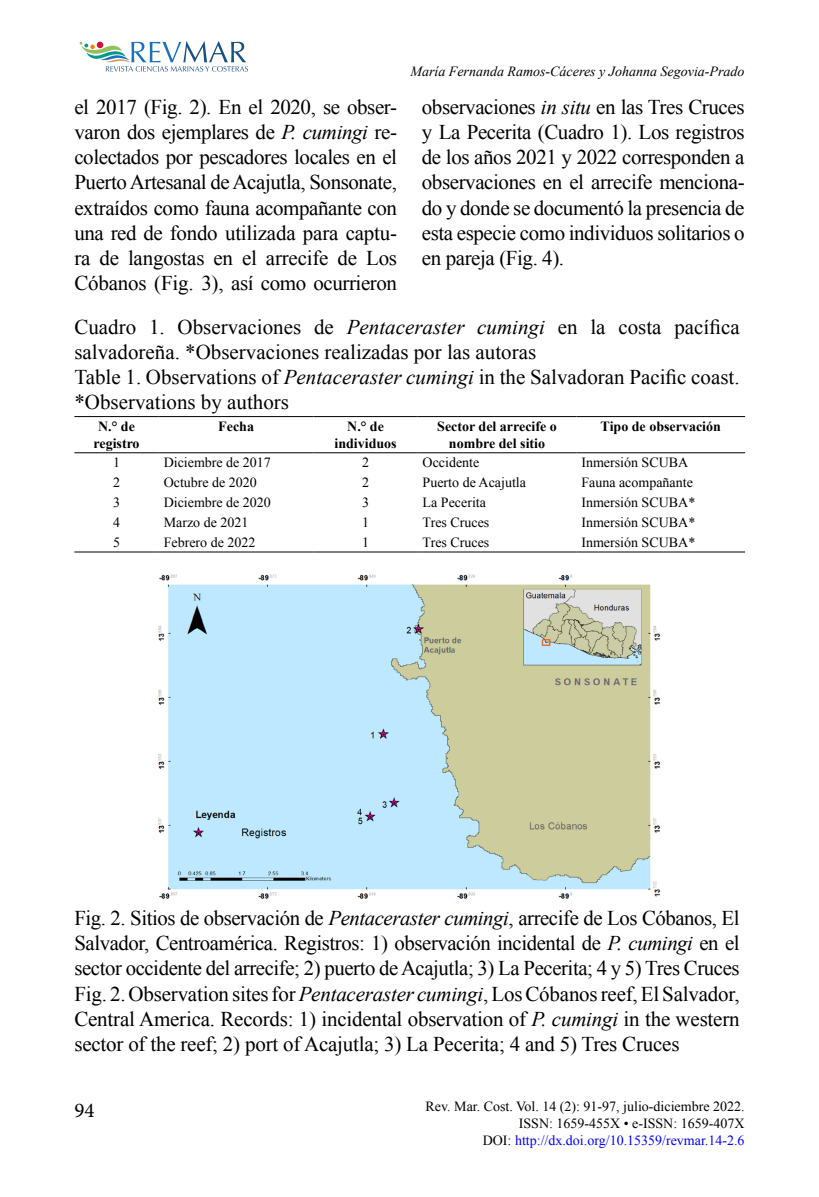
<style>
.page{position:relative;width:819px;height:1197px;background:#fff}
.page>*{position:absolute;margin:0;border:0;box-sizing:border-box;transform-origin:0 0}
.t1{font:21px/25.2px "Times New Roman";color:#000;text-align:justify}
.t2{font:21px "Minion Pro";color:#000}
.t3{font:14px/16.8px "Times New Roman";color:#000;text-align:right}
.t4{font:700 14px/16.8px "Times New Roman";color:#000;text-align:center}
.t5{font:italic 14px "Times New Roman";color:#000}
.s1{font-style:italic}
.s2{color:#00f}
</style>
<div class="page">
<svg style="left:80px;top:41px;width:168px;height:31px"></svg>
<hr style="left:74px;top:416px;width:85px;height:1px;background:#000">
<hr style="left:159px;top:416px;width:155px;height:1px;background:#000">
<hr style="left:314px;top:416px;width:104px;height:1px;background:#000">
<hr style="left:418px;top:416px;width:158px;height:1px;background:#000">
<hr style="left:576px;top:416px;width:169px;height:1px;background:#000">
<hr style="left:74px;top:452px;width:85px;height:1px;background:#000">
<hr style="left:159px;top:452px;width:155px;height:1px;background:#000">
<hr style="left:314px;top:452px;width:104px;height:1px;background:#000">
<hr style="left:418px;top:452px;width:158px;height:1px;background:#000">
<hr style="left:576px;top:452px;width:169px;height:1px;background:#000">
<hr style="left:74px;top:552px;width:85px;height:1px;background:#000">
<hr style="left:159px;top:552px;width:155px;height:1px;background:#000">
<hr style="left:314px;top:552px;width:104px;height:1px;background:#000">
<hr style="left:418px;top:552px;width:158px;height:1px;background:#000">
<hr style="left:576px;top:552px;width:169px;height:1px;background:#000">
<img style="left:159px;top:575px;width:501px;height:324px">
<p class="t5" style="left:410px;top:62px;width:336px">María Fernanda Ramos-Cáceres y Johanna Segovia-Prado</p>
<p class="t1" style="left:74px;top:94px;width:324px">el 2017 (Fig. 2). En el 2020, se obser&shy;varon dos ejemplares de <span class="s1">P. cumingi</span> re&shy;colectados por pescadores locales en el Puerto Artesanal de Acajutla, Sonsonate, extraídos como fauna acompañante con una red de fondo utilizada para captu&shy;ra de langostas en el arrecife de Los Cóbanos (Fig. 3), así como ocurrieron</p>
<p class="t1" style="left:422px;top:94px;width:324px">observaciones <span class="s1">in situ</span> en las Tres Cruces y La Pecerita (Cuadro 1). Los registros de los años 2021 y 2022 corresponden a observaciones en el arrecife menciona&shy;do y donde se documentó la presencia de esta especie como individuos solitarios o en pareja (Fig. 4).</p>
<p class="t1" style="left:74px;top:314px;width:667px;text-align:left">Cuadro 1. Observaciones de <span class="s1">Pentaceraster cumingi</span> en la costa pacífica salvadoreña. *Observaciones realizadas por las autoras<br>Table 1. Observations of <span class="s1">Pentaceraster cumingi</span> in the Salvadoran Pacific coast. *Observations by authors</p>
<p class="t4" style="left:94px;top:418px;width:48px">N.° de registro</p>
<p class="t4" style="left:218px;top:418px;width:37px">Fecha</p>
<p class="t4" style="left:334px;top:418px;width:64px">N.° de individuos</p>
<p class="t4" style="left:437px;top:418px;width:121px">Sector del arrecife o nombre del sitio</p>
<p class="t4" style="left:601px;top:418px;width:122px">Tipo de observación</p>
<p class="t3" style="left:113px;top:454px;width:8px">1</p>
<p class="t3" style="left:164px;top:454px;width:109px">Diciembre de 2017</p>
<p class="t3" style="left:362px;top:454px;width:8px">2</p>
<p class="t3" style="left:423px;top:454px;width:58px">Occidente</p>
<p class="t3" style="left:581px;top:454px;width:108px">Inmersión SCUBA</p>
<p class="t3" style="left:113px;top:474px;width:8px">2</p>
<p class="t3" style="left:164px;top:474px;width:95px">Octubre de 2020</p>
<p class="t3" style="left:362px;top:474px;width:8px">2</p>
<p class="t3" style="left:423px;top:474px;width:105px">Puerto de Acajutla</p>
<p class="t3" style="left:581px;top:474px;width:113px">Fauna acompañante</p>
<p class="t3" style="left:113px;top:494px;width:8px">3</p>
<p class="t3" style="left:164px;top:494px;width:109px">Diciembre de 2020</p>
<p class="t3" style="left:362px;top:494px;width:8px">3</p>
<p class="t3" style="left:423px;top:494px;width:65px">La Pecerita</p>
<p class="t3" style="left:581px;top:494px;width:115px">Inmersión SCUBA*</p>
<p class="t3" style="left:113px;top:514px;width:8px">4</p>
<p class="t3" style="left:164px;top:514px;width:86px">Marzo de 2021</p>
<p class="t3" style="left:362px;top:514px;width:8px">1</p>
<p class="t3" style="left:423px;top:514px;width:68px">Tres Cruces</p>
<p class="t3" style="left:581px;top:514px;width:115px">Inmersión SCUBA*</p>
<p class="t3" style="left:113px;top:534px;width:8px">5</p>
<p class="t3" style="left:164px;top:534px;width:93px">Febrero de 2022</p>
<p class="t3" style="left:362px;top:534px;width:8px">1</p>
<p class="t3" style="left:423px;top:534px;width:68px">Tres Cruces</p>
<p class="t3" style="left:581px;top:534px;width:115px">Inmersión SCUBA*</p>
<p class="t1" style="left:74px;top:905px;width:667px">Fig. 2. Sitios de observación de <span class="s1">Pentaceraster cumingi</span>, arrecife de Los Cóbanos, El Salvador, Centroamérica. Registros: 1) observación incidental de <span class="s1">P. cumingi</span> en el sector occidente del arrecife; 2) puerto de Acajutla; 3) La Pecerita; 4 y 5) Tres Cruces Fig. 2. Observation sites for <span class="s1">Pentaceraster cumingi</span>, Los Cóbanos reef, El Salvador, Central America. Records: 1) incidental observation of <span class="s1">P. cumingi</span> in the western sector of the reef; 2) port of Acajutla; 3) La Pecerita; 4 and 5) Tres Cruces</p>
<p class="t2" style="left:74px;top:1096px;width:22px">94</p>
<p class="t3" style="left:426px;top:1098px;width:321px">Rev. Mar. Cost. Vol. 14 (2): 91-97, julio-diciembre 2022.<br>ISSN: 1659-455X • e-ISSN: 1659-407X<br>DOI: <span class="s2">http://dx.doi.org/10.15359/revmar.14-2.6</span></p>
</div>
